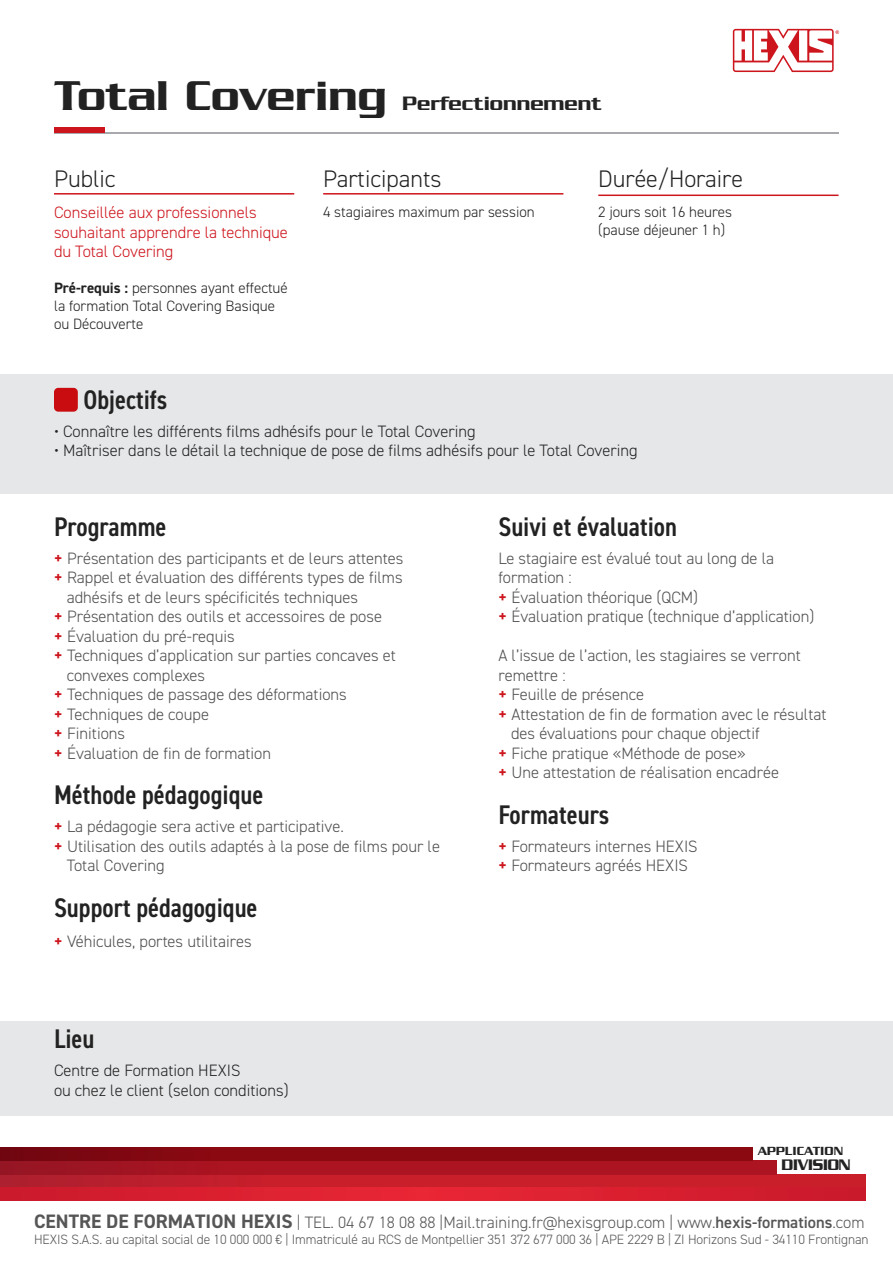
<style>
.page{position:relative;width:893px;height:1263px;background:#fff}
.page>*{position:absolute;margin:0;border:0;box-sizing:border-box;transform-origin:0 0}
.t1{font:600 27px "DIN2014 Narrow";color:#222}
.t2{font:300 24px "DIN2014";color:#222}
.t3{font:500 21px "Serpentine";color:#222}
.t4{font:300 16.5px/19.5px "DIN2014";color:#4e4e4e}
.t5{font:300 16.5px/19.5px "DIN2014";color:#222}
.t6{font:300 16.5px "DIN2014";color:#565656}
.t7{font:300 16.5px/19.5px "DIN2014";color:#cd151d}
.t8{font:500 16.5px "Serpentine";letter-spacing:-.045em;color:#222}
.t9{font:300 15px/18px "DIN2014";color:#222}
.t10{font:300 13.5px "DIN2014";letter-spacing:-.005em;color:#565656}
.t11{font:500 12.75px "Serpentine";color:#222}
.s1{font-size:45px}
.s2{font-weight:700}
.s3{font-weight:700;color:#cd151d}
.s4{font-weight:700;font-size:19.5px}
.s5{font-weight:600}
</style>
<div class="page">
<svg style="left:0;top:1174px;width:865px;height:13px;background:#c11e2a"></svg>
<svg style="left:0;top:1161px;width:777px;height:13px;background:#a71420"></svg>
<svg style="left:0;top:1147px;width:753px;height:14px;background:#870810"></svg>
<svg style="left:0;top:1187px;width:865px;height:14px;background:#d91f30"></svg>
<div style="left:0;top:1022px;width:893px;height:94px;background:#e6e7e9"></div>
<div style="left:0;top:374px;width:893px;height:119px;background:#e6e7e9"></div>
<hr style="left:54px;top:132px;width:784px;height:1px;background:#a8a9ad">
<div style="left:54px;top:128px;width:51px;height:5px;background:#cd151d"></div>
<svg style="left:732px;top:28px;width:107px;height:45px"></svg>
<hr style="left:54px;top:193px;width:240px;height:2px;background:#cd151d">
<hr style="left:323px;top:193px;width:240px;height:2px;background:#cd151d">
<hr style="left:598px;top:195px;width:240px;height:1px;background:#cd151d">
<div style="left:54px;top:388px;width:24px;height:24px;background:#c90c0f;border-radius:4px"></div>
<p class="t3" style="left:54px;top:92px;width:549px"><span class="s1">Total Covering</span> Perfectionnement</p>
<h2 class="t2" style="left:54px;top:164px;width:63px">Public</h2>
<h2 class="t2" style="left:323px;top:164px;width:120px">Participants</h2>
<h2 class="t2" style="left:598px;top:164px;width:146px">Durée/Horaire</h2>
<p class="t7" style="left:54px;top:203px;width:235px">Conseillée aux professionnels souhaitant apprendre la technique du Total Covering</p>
<p class="t9" style="left:54px;top:279px;width:235px"><span class="s2">Pré-requis :</span> personnes ayant effectué la formation Total Covering Basique ou Découverte</p>
<p class="t9" style="left:323px;top:203px;width:213px">4 stagiaires maximum par session</p>
<p class="t9" style="left:598px;top:203px;width:135px">2 jours soit 16 heures (pause déjeuner 1 h)</p>
<h1 class="t1" style="left:84px;top:381px;width:85px">Objectifs</h1>
<p class="t5" style="left:54px;top:421px;width:423px">• Connaître les différents films adhésifs pour le Total Covering</p>
<p class="t5" style="left:54px;top:441px;width:585px">• Maîtriser dans le détail la technique de pose de films adhésifs pour le Total Covering</p>
<h1 class="t1" style="left:54px;top:508px;width:114px">Programme</h1>
<p class="t4" style="left:54px;top:548px;width:351px"><span class="s3">+</span> Présentation des participants et de leurs attentes</p>
<p class="t4" style="left:54px;top:568px;width:350px"><span class="s3">+</span> Rappel et évaluation des différents types de films</p>
<p class="t4" style="left:67px;top:587px;width:293px">adhésifs et de leurs spécificités techniques</p>
<p class="t4" style="left:54px;top:607px;width:329px"><span class="s3">+</span> Présentation des outils et accessoires de pose</p>
<p class="t4" style="left:54px;top:626px;width:182px"><span class="s3">+</span> Évaluation du pré-requis</p>
<p class="t4" style="left:54px;top:646px;width:344px"><span class="s3">+</span> Techniques d’application sur parties concaves et</p>
<p class="t4" style="left:67px;top:665px;width:140px">convexes complexes</p>
<p class="t4" style="left:54px;top:685px;width:294px"><span class="s3">+</span> Techniques de passage des déformations</p>
<p class="t4" style="left:54px;top:704px;width:156px"><span class="s3">+</span> Techniques de coupe</p>
<p class="t4" style="left:54px;top:724px;width:73px"><span class="s3">+</span> Finitions</p>
<p class="t4" style="left:54px;top:743px;width:219px"><span class="s3">+</span> Évaluation de fin de formation</p>
<h1 class="t1" style="left:54px;top:777px;width:211px">Méthode pédagogique</h1>
<p class="t4" style="left:54px;top:817px;width:291px"><span class="s3">+</span> La pédagogie sera active et participative.</p>
<p class="t4" style="left:54px;top:836px;width:388px"><span class="s3">+</span> Utilisation des outils adaptés à la pose de films pour le</p>
<p class="t4" style="left:67px;top:856px;width:100px">Total Covering</p>
<h1 class="t1" style="left:54px;top:890px;width:205px">Support pédagogique</h1>
<p class="t4" style="left:54px;top:931px;width:199px"><span class="s3">+</span> Véhicules, portes utilitaires</p>
<h1 class="t1" style="left:54px;top:1021px;width:42px">Lieu</h1>
<p class="t5" style="left:54px;top:1061px;width:236px">Centre de Formation HEXIS<br>ou chez le client (selon conditions)</p>
<h1 class="t1" style="left:498px;top:508px;width:180px">Suivi et évaluation</h1>
<p class="t4" style="left:498px;top:548px;width:318px">Le stagiaire est évalué tout au long de la formation :<br><span class="s3">+</span> Évaluation théorique (QCM)<br><span class="s3">+</span> Évaluation pratique (technique d’application)</p>
<p class="t4" style="left:498px;top:646px;width:304px">A l’issue de l’action, les stagiaires se verront</p>
<p class="t4" style="left:498px;top:665px;width:69px">remettre :</p>
<p class="t4" style="left:498px;top:685px;width:147px"><span class="s3">+</span> Feuille de présence</p>
<p class="t4" style="left:498px;top:704px;width:330px"><span class="s3">+</span> Attestation de fin de formation avec le résultat</p>
<p class="t4" style="left:511px;top:724px;width:250px">des évaluations pour chaque objectif</p>
<p class="t4" style="left:498px;top:743px;width:249px"><span class="s3">+</span> Fiche pratique «Méthode de pose»</p>
<p class="t4" style="left:498px;top:763px;width:282px"><span class="s3">+</span> Une attestation de réalisation encadrée</p>
<h1 class="t1" style="left:498px;top:797px;width:113px">Formateurs</h1>
<p class="t4" style="left:498px;top:836px;width:201px"><span class="s3">+</span> Formateurs internes HEXIS <span class="s3">+</span> Formateurs agréés HEXIS</p>
<p class="t11" style="left:758px;top:1144px;width:87px">APPLICATION</p>
<p class="t8" style="left:781px;top:1155px;width:71px">DIVISION</p>
<p class="t6" style="left:34px;top:1212px;width:832px"><span class="s4">CENTRE DE FORMATION HEXIS</span> | TEL. 04 67 18 08 88 |Mail.training.fr@hexisgroup.com | www.<span class="s5">hexis-formations</span>.com</p>
<p class="t10" style="left:34px;top:1231px;width:836px">HEXIS S.A.S. au capital social de 10 000 000 € | Immatriculé au RCS de Montpellier 351 372 677 000 36 | APE 2229 B | ZI Horizons Sud - 34110 Frontignan</p>
</div>
